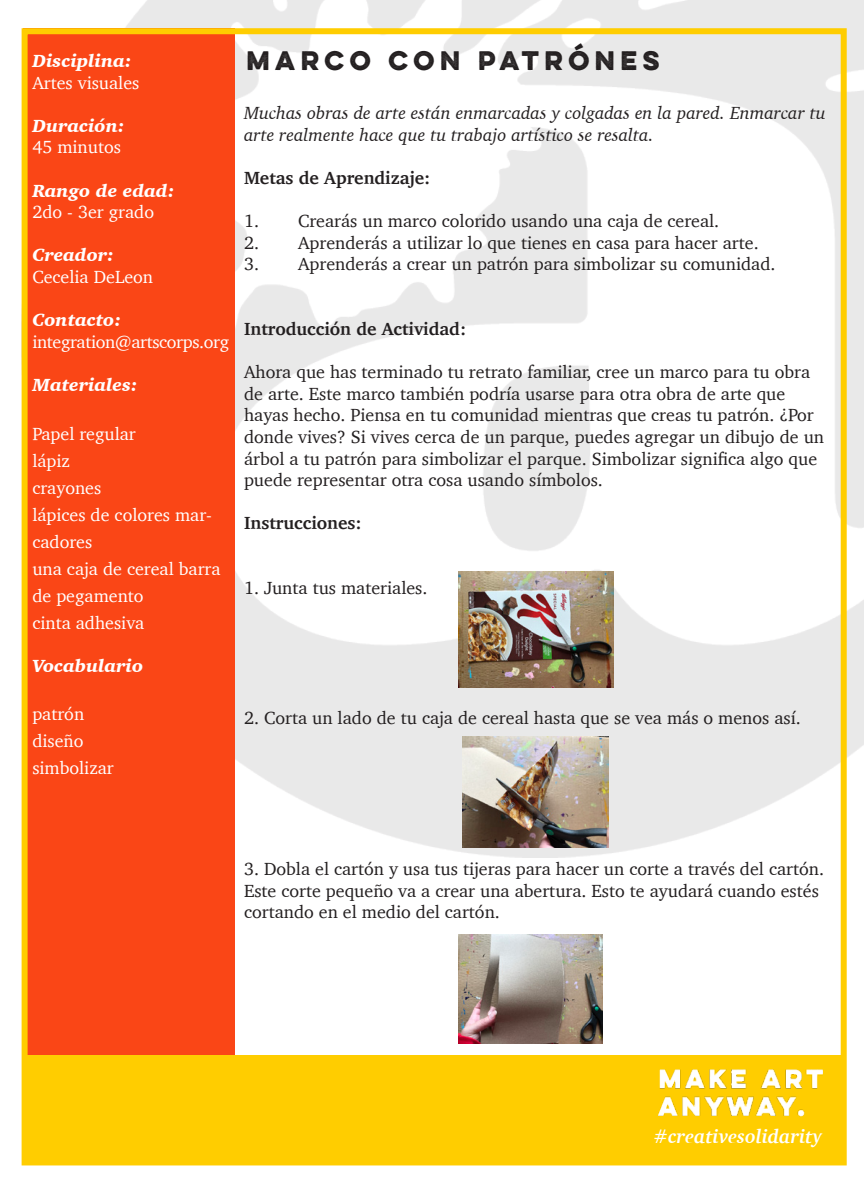
<style>
.page{position:relative;width:864px;height:1188px;background:#fff}
.page>*{position:absolute;margin:0;border:0;box-sizing:border-box;transform-origin:0 0}
.t1{font:700 24px "Lulo One";color:#231f20}
.t2{font:italic 700 19.5px "Charter";color:#fff}
.t3{font:18px/21.6px "Charter";color:#231f20}
.t4{font:18px/27px "Charter";color:#fff}
.t5{font:italic 18px/21.6px "Charter";color:#231f20}
.t6{font:italic 900 18px "Charter";color:#fff}
.t7{font:700 18px "Charter";color:#231f20}
.t8{font:18px "Charter";letter-spacing:-.02em;color:#fff}
</style>
<div class="page">
<img style="left:125px;top:0;width:739px;height:857px">
<div style="left:24px;top:28px;width:211px;height:1131px;background:#fa4616"></div>
<div style="left:22px;top:28px;width:825px;height:1137px;border:6px solid #ffcd00"></div>
<div style="left:24px;top:1055px;width:818px;height:107px;background:#ffcd00"></div>
<img style="left:458px;top:572px;width:155px;height:115px">
<img style="left:462px;top:737px;width:147px;height:110px">
<img style="left:458px;top:935px;width:145px;height:109px">
<img style="left:658px;top:1069px;width:165px;height:48px">
<p class="t6" style="left:32px;top:50px;width:101px">Disciplina:</p>
<p class="t1" style="left:246px;top:42px;width:420px">MARCO CON PATRÓNES</p>
<p class="t4" style="left:32px;top:69px;width:109px">Artes visuales</p>
<p class="t6" style="left:32px;top:115px;width:94px">Duración:</p>
<p class="t4" style="left:32px;top:134px;width:90px">45 minutos</p>
<p class="t6" style="left:32px;top:179px;width:144px">Rango de edad:</p>
<p class="t4" style="left:32px;top:198px;width:123px">2do - 3er grado</p>
<p class="t6" style="left:32px;top:244px;width:83px">Creador:</p>
<p class="t4" style="left:32px;top:263px;width:122px">Cecelia DeLeon</p>
<p class="t6" style="left:32px;top:309px;width:90px">Contacto:</p>
<p class="t8" style="left:32px;top:326px;width:198px">integration@artscorps.org</p>
<p class="t6" style="left:32px;top:374px;width:107px">Materiales:</p>
<p class="t4" style="left:32px;top:420px;width:105px">Papel regular</p>
<p class="t4" style="left:32px;top:447px;width:39px">lápiz</p>
<p class="t4" style="left:32px;top:474px;width:70px">crayones</p>
<p class="t4" style="left:32px;top:501px;width:181px">lápices de colores mar&shy;cadores</p>
<p class="t4" style="left:32px;top:555px;width:190px">una caja de cereal barra de pegamento</p>
<p class="t4" style="left:32px;top:609px;width:113px">cinta adhesiva</p>
<p class="t6" style="left:32px;top:655px;width:112px">Vocabulario</p>
<p class="t4" style="left:32px;top:701px;width:53px">patrón</p>
<p class="t4" style="left:32px;top:728px;width:53px">diseño</p>
<p class="t4" style="left:32px;top:755px;width:83px">simbolizar</p>
<p class="t5" style="left:244px;top:102px;width:583px">Muchas obras de arte están enmarcadas y colgadas en la pared. Enmarcar tu arte realmente hace que tu trabajo artístico se resalta.</p>
<p class="t7" style="left:244px;top:162px;width:188px">Metas de Aprendizaje:</p>
<p class="t3" style="left:244px;top:210px;width:477px">1. Crearás un marco colorido usando una caja de cereal.</p>
<p class="t3" style="left:244px;top:231px;width:516px">2. Aprenderás a utilizar lo que tienes en casa para hacer arte.</p>
<p class="t3" style="left:244px;top:253px;width:533px">3. Aprenderás a crear un patrón para simbolizar su comunidad.</p>
<p class="t7" style="left:244px;top:313px;width:224px">Introducción de Actividad:</p>
<p class="t3" style="left:244px;top:361px;width:582px">Ahora que has terminado tu retrato familiar, cree un marco para tu obra de arte. Este marco también podría usarse para otra obra de arte que hayas hecho. Piensa en tu comunidad mientras que creas tu patrón. ¿Por donde vives? Si vives cerca de un parque, puedes agregar un dibujo de un árbol a tu patrón para simbolizar el parque. Simbolizar significa algo que puede representar otra cosa usando símbolos.</p>
<p class="t7" style="left:244px;top:508px;width:119px">Instrucciones:</p>
<p class="t3" style="left:244px;top:577px;width:185px">1. Junta tus materiales.</p>
<p class="t3" style="left:244px;top:707px;width:558px">2. Corta un lado de tu caja de cereal hasta que se vea más o menos así.</p>
<p class="t3" style="left:244px;top:858px;width:581px">3. Dobla el cartón y usa tus tijeras para hacer un corte a través del cartón.<br>Este corte pequeño va a crear una abertura. Esto te ayudará cuando estés cortando en el medio del cartón.</p>
<p class="t2" style="left:653px;top:1120px;width:170px">#creativesolidarity</p>
</div>
